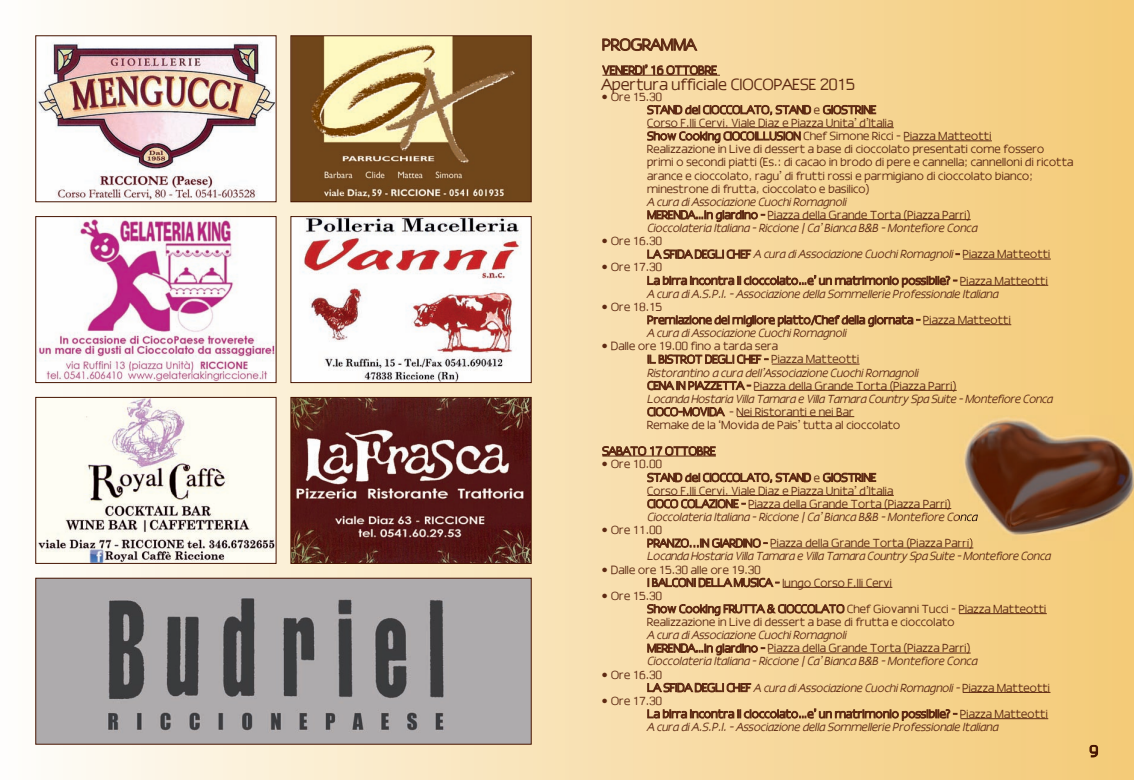
<style>
.page{position:relative;width:1134px;height:780px;background:#fff}
.page>*{position:absolute;margin:0;border:0;box-sizing:border-box;transform-origin:0 0}
.t1{font:15px "Epsy Sans";color:#5e2a13}
.t2{font:15px "Epsy Sans";color:#451300}
.t3{font:11.25px "Epsy Sans";color:#5e2a13}
.t4{font:10.88px/13.1px "Epsy Sans";color:#5e2a13}
.t5{font:italic 10.88px "Epsy Sans";color:#5e2a13}
.s1{font-style:italic}
</style>
<div class="page">
<img style="left:35px;top:0;width:1099px;height:780px">
<hr style="left:602px;top:75px;width:118px;height:1px;background:#5e2a13">
<hr style="left:647px;top:127px;width:247px;height:1px;background:#5e2a13">
<hr style="left:904px;top:141px;width:88px;height:1px;background:#5e2a13">
<hr style="left:768px;top:219px;width:203px;height:1px;background:#5e2a13">
<hr style="left:963px;top:259px;width:88px;height:1px;background:#5e2a13">
<hr style="left:960px;top:285px;width:88px;height:1px;background:#5e2a13">
<hr style="left:923px;top:324px;width:88px;height:1px;background:#5e2a13">
<hr style="left:772px;top:364px;width:87px;height:1px;background:#5e2a13">
<hr style="left:754px;top:390px;width:203px;height:1px;background:#5e2a13">
<hr style="left:737px;top:416px;width:117px;height:1px;background:#5e2a13">
<hr style="left:602px;top:456px;width:114px;height:1px;background:#5e2a13">
<hr style="left:647px;top:495px;width:247px;height:1px;background:#5e2a13">
<hr style="left:749px;top:508px;width:202px;height:1px;background:#5e2a13">
<hr style="left:771px;top:547px;width:202px;height:1px;background:#5e2a13">
<hr style="left:783px;top:587px;width:109px;height:1px;background:#5e2a13">
<hr style="left:959px;top:613px;width:88px;height:1px;background:#5e2a13">
<hr style="left:768px;top:652px;width:203px;height:1px;background:#5e2a13">
<hr style="left:963px;top:692px;width:87px;height:1px;background:#5e2a13">
<hr style="left:960px;top:718px;width:88px;height:1px;background:#5e2a13">
<img style="left:37px;top:37px;width:237px;height:163px">
<img style="left:293px;top:37px;width:236px;height:163px">
<div style="left:291px;top:35px;width:240px;height:167px;border:1px solid #451300"></div>
<img style="left:293px;top:218px;width:236px;height:163px">
<div style="left:291px;top:216px;width:240px;height:167px;border:1px solid #451300"></div>
<img style="left:37px;top:580px;width:492px;height:162px">
<div style="left:35px;top:578px;width:496px;height:166px;border:1px solid #451300"></div>
<img style="left:293px;top:399px;width:236px;height:162px">
<div style="left:291px;top:397px;width:240px;height:166px;border:1px solid #451300"></div>
<img style="left:37px;top:399px;width:237px;height:162px">
<div style="left:35px;top:397px;width:241px;height:166px;border:1px solid #451300"></div>
<img style="left:37px;top:218px;width:237px;height:163px">
<div style="left:35px;top:216px;width:241px;height:167px;border:1px solid #451300"></div>
<img style="left:959px;top:415px;width:175px;height:125px">
<h1 class="t1" style="left:603px;top:36px;width:95px">PROGRAMMA</h1>
<p class="t3" style="left:603px;top:64px;width:116px">VENERDI’ 16 OTTOBRE</p>
<h1 class="t1" style="left:602px;top:76px;width:255px">Apertura ufficiale CIOCOPAESE 2015</h1>
<p class="t4" style="left:647px;top:90px;width:428px;text-indent:-45px">• Ore 15.30<br>STAND del CIOCCOLATO, STAND e GIOSTRINE<br>Corso F.lli Cervi, Viale Diaz e Piazza Unita’ d’Italia<br>Show Cooking CIOCOILLUSION Chef Simone Ricci - Piazza Matteotti<br>Realizzazione in Live di dessert a base di cioccolato presentati come fossero primi o secondi piatti (Es.: di cacao in brodo di pere e cannella; cannelloni di ricotta arance e cioccolato, ragu’ di frutti rossi e parmigiano di cioccolato bianco; minestrone di frutta, cioccolato e basilico)</p>
<p class="t5" style="left:647px;top:196px;width:201px">A cura di Associazione Cuochi Romagnoli</p>
<p class="t4" style="left:648px;top:208px;width:324px">MERENDA…in giardino - Piazza della Grande Torta (Piazza Parri)</p>
<p class="t5" style="left:647px;top:222px;width:332px">Cioccolateria Italiana - Riccione | Ca’ Bianca B&amp;B - Montefiore Conca</p>
<p class="t4" style="left:648px;top:235px;width:405px;text-indent:-45px">• Ore 16.30<br>LA SFIDA DEGLI CHEF <span class="s1">A cura di Associazione Cuochi Romagnoli</span> - Piazza Matteotti</p>
<p class="t4" style="left:648px;top:261px;width:402px;text-indent:-45px">• Ore 17.30<br>La birra incontra il cioccolato…e’ un matrimonio possibile? - Piazza Matteotti</p>
<p class="t5" style="left:647px;top:287px;width:353px">A cura di A.S.P.I. - Associazione della Sommellerie Professionale Italiana</p>
<p class="t4" style="left:648px;top:300px;width:365px;text-indent:-45px">• Ore 18.15<br>Premiazione del migliore piatto/Chef della giornata - Piazza Matteotti</p>
<p class="t5" style="left:647px;top:327px;width:201px">A cura di Associazione Cuochi Romagnoli</p>
<p class="t4" style="left:648px;top:340px;width:213px;text-indent:-45px">• Dalle ore 19.00 fino a tarda sera<br>IL BISTROT DEGLI CHEF - Piazza Matteotti</p>
<p class="t5" style="left:647px;top:366px;width:273px">Ristorantino a cura dell’Associazione Cuochi Romagnoli</p>
<p class="t4" style="left:648px;top:379px;width:310px">CENA IN PIAZZETTA - Piazza della Grande Torta (Piazza Parri)</p>
<p class="t5" style="left:647px;top:392px;width:407px">Locanda Hostaria Villa Tamara e Villa Tamara Country Spa Suite - Montefiore Conca</p>
<p class="t4" style="left:647px;top:405px;width:255px">CIOCO-MOVIDA - Nei Ristoranti e nei Bar<br>Remake de la ‘Movida de Pais’ tutta al cioccolato</p>
<p class="t3" style="left:603px;top:445px;width:115px">SABATO 17 OTTOBRE</p>
<p class="t4" style="left:647px;top:458px;width:305px;text-indent:-45px">• Ore 10.00<br>STAND del CIOCCOLATO, STAND e GIOSTRINE<br>Corso F.lli Cervi, Viale Diaz e Piazza Unita’ d’Italia<br>CIOCO COLAZIONE - Piazza della Grande Torta (Piazza Parri)</p>
<p class="t5" style="left:647px;top:511px;width:332px">Cioccolateria Italiana - Riccione | Ca’ Bianca B&amp;B - Montefiore Conca</p>
<p class="t4" style="left:648px;top:523px;width:327px;text-indent:-45px">• Ore 11.00<br>PRANZO...IN GIARDINO - Piazza della Grande Torta (Piazza Parri)</p>
<p class="t5" style="left:647px;top:550px;width:405px">Locanda Hostaria Villa Tamara e Villa Tamara Country Spa Suite - Montefiore Conca</p>
<p class="t4" style="left:648px;top:563px;width:246px;text-indent:-45px">• Dalle ore 15.30 alle ore 19.30<br>I BALCONI DELLA MUSICA - lungo Corso F.lli Cervi</p>
<p class="t4" style="left:647px;top:589px;width:401px;text-indent:-45px">• Ore 15.30<br>Show Cooking FRUTTA &amp; CIOCCOLATO Chef Giovanni Tucci - Piazza Matteotti<br>Realizzazione in Live di dessert a base di frutta e cioccolato</p>
<p class="t5" style="left:647px;top:629px;width:201px">A cura di Associazione Cuochi Romagnoli</p>
<p class="t4" style="left:648px;top:642px;width:324px">MERENDA…in giardino - Piazza della Grande Torta (Piazza Parri)</p>
<p class="t5" style="left:647px;top:655px;width:332px">Cioccolateria Italiana - Riccione | Ca’ Bianca B&amp;B - Montefiore Conca</p>
<p class="t4" style="left:648px;top:668px;width:404px;text-indent:-45px">• Ore 16.30<br>LA SFIDA DEGLI CHEF <span class="s1">A cura di Associazione Cuochi Romagnoli -</span> Piazza Matteotti</p>
<p class="t4" style="left:648px;top:694px;width:402px;text-indent:-45px">• Ore 17.30<br>La birra incontra il cioccolato…e’ un matrimonio possibile? - Piazza Matteotti</p>
<p class="t5" style="left:647px;top:721px;width:353px">A cura di A.S.P.I. - Associazione della Sommellerie Professionale Italiana</p>
<h1 class="t2" style="left:1090px;top:743px;width:10px">9</h1>
</div>
